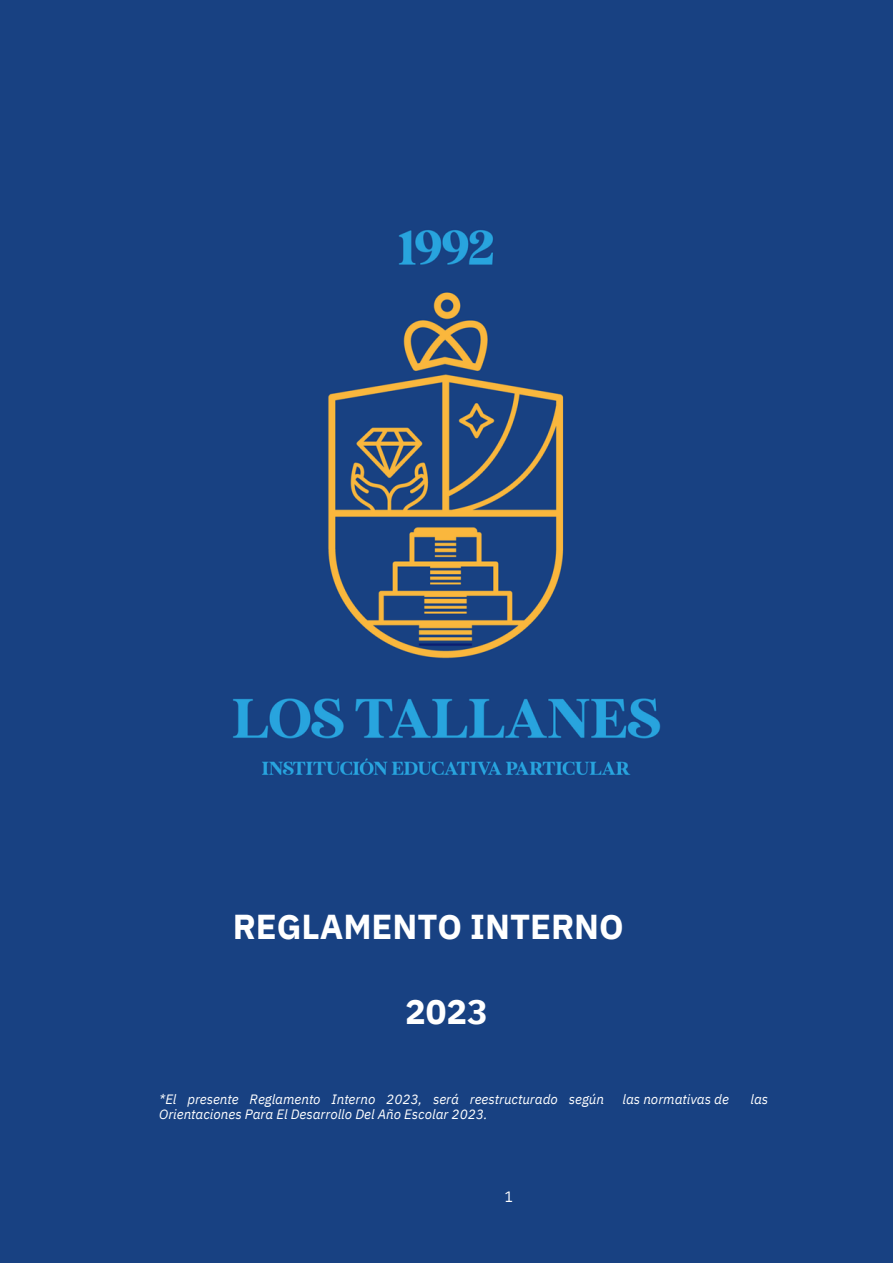
<style>
.page{position:relative;width:893px;height:1264px;background:#fff}
.page>*{position:absolute;margin:0;border:0;box-sizing:border-box;transform-origin:0 0}
.t1{font:700 34.5px "IBM Plex Sans";color:#fff}
.t2{font:15px "IBM Plex Sans Cond";color:#fff}
.t3{font:italic 13.5px/15.8px "IBM Plex Sans";color:#fff}
</style>
<div class="page">
<div style="left:0;top:0;width:892px;height:1262px;background:#184182"></div>
<img style="left:233px;top:230px;width:428px;height:545px">
<h1 class="t1" style="left:233px;top:903px;width:392px">REGLAMENTO INTERNO</h1>
<h1 class="t1" style="left:405px;top:988px;width:84px">2023</h1>
<p class="t3" style="left:159px;top:1090px;width:446px">*El presente Reglamento Interno 2023, será reestructurado según<br>Orientaciones Para El Desarrollo Del Año Escolar 2023.</p>
<p class="t3" style="left:622px;top:1090px;width:108px">las normativas de</p>
<p class="t3" style="left:750px;top:1090px;width:19px">las</p>
<p class="t2" style="left:504px;top:1186px;width:10px">1</p>
</div>
